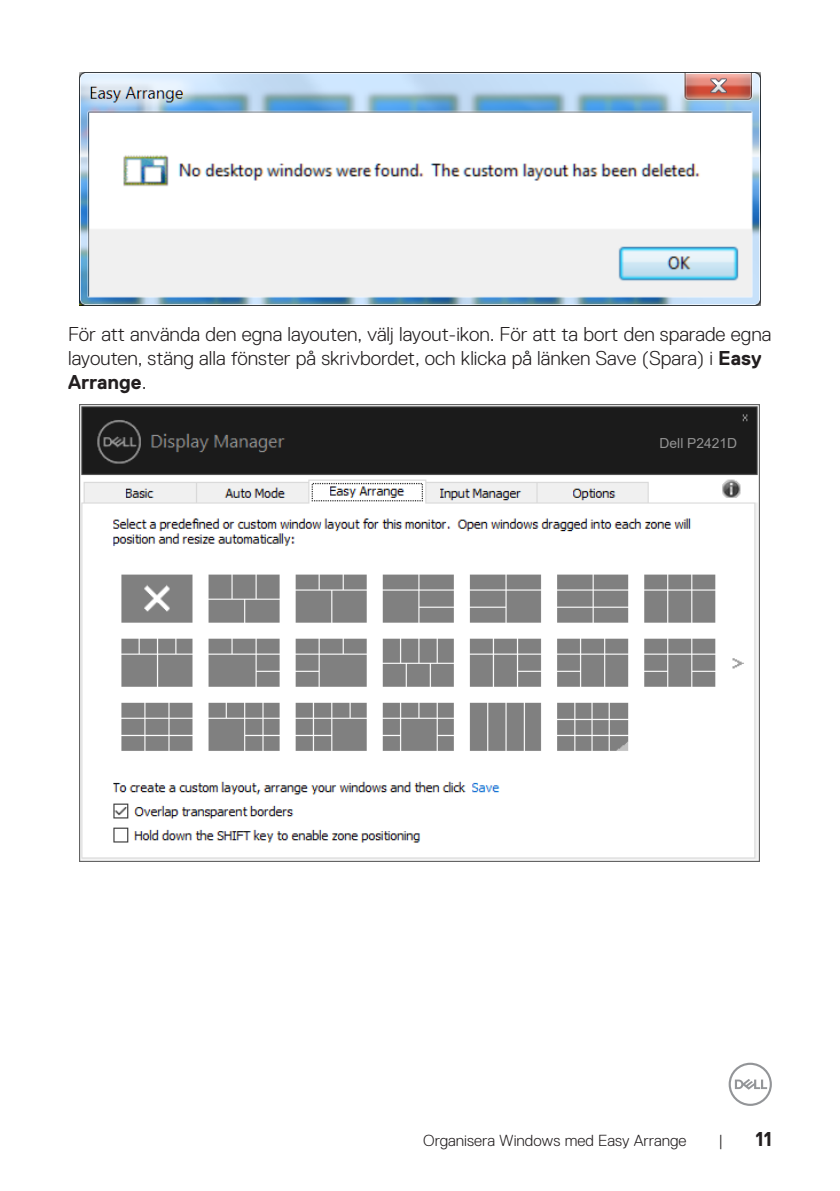
<style>
.page{position:relative;width:840px;height:1191px;background:#fff}
.page>*{position:absolute;margin:0;border:0;box-sizing:border-box;transform-origin:0 0}
.Paragraph{font:300 20px/24px "Dell Replica";color:#231f20}
.t1{font:700 20px "Dell Replica";color:#231f20}
.t2{font:300 16px "Dell Replica";color:#231f20}
.t3{font:13.8px "Arial";color:#939393}
.s1{font-weight:700}
</style>
<div class="page">
<svg style="left:728px;top:1062px;width:43px;height:44px"></svg>
<img style="left:79px;top:72px;width:681px;height:233px">
<img style="left:79px;top:404px;width:680px;height:457px">
<div style="left:639px;top:432px;width:109px;height:21px;background:#1b1b1b"></div>
<p class="Paragraph" style="left:68px;top:322px;width:704px">För att använda den egna layouten, välj layout-ikon. För att ta bort den sparade egna layouten, stäng alla fönster på skrivbordet, och klicka på länken Save (Spara) i <span class="s1">Easy<br>Arrange</span>.</p>
<p class="t3" style="left:659px;top:433px;width:79px">Dell P2421D</p>
<p class="t2" style="left:423px;top:1131px;width:265px">Organisera Windows med Easy Arrange</p>
<p class="t2" style="left:718px;top:1131px;width:6px">|</p>
<p class="t1" style="left:755px;top:1127px;width:18px">11</p>
</div>
